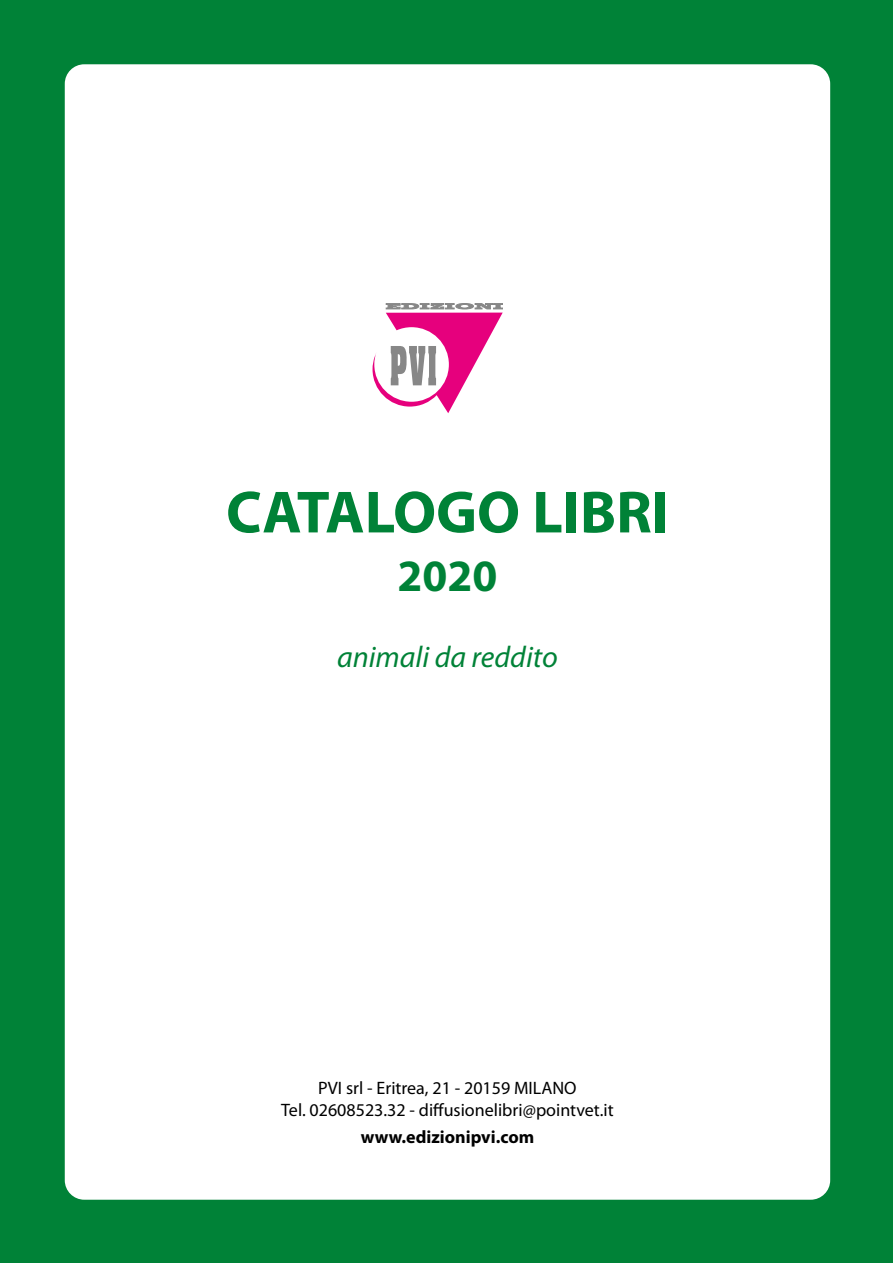
<style>
.page{position:relative;width:893px;height:1263px;background:#008237}
.page>*{position:absolute;margin:0;border:0;box-sizing:border-box;transform-origin:0 0}
.t1{font:700 60px "Myriad Pro";color:#008237}
.t2{font:700 45px "Myriad Pro";color:#008237}
.t3{font:italic 30px "Myriad Pro";color:#008237}
.t4{font:18px/21.6px "Myriad Pro";color:#000;text-align:center}
.t5{font:700 18px "Myriad Pro";color:#000}
</style>
<div class="page">
<div style="left:66px;top:66px;width:763px;height:1132px;background:#fff;border-radius:18px"></div>
<svg style="left:373px;top:303px;width:130px;height:110px"></svg>
<h1 class="t1" style="left:226px;top:479px;width:444px">CATALOGO LIBRI</h1>
<h2 class="t2" style="left:397px;top:550px;width:101px">2020</h2>
<h3 class="t3" style="left:337px;top:639px;width:222px">animali da reddito</h3>
<p class="t4" style="left:281px;top:1077px;width:334px">PVI srl - Eritrea, 21 - 20159 MILANO<br>Tel. 02608523.32 - diffusionelibri@pointvet.it</p>
<p class="t5" style="left:361px;top:1126px;width:175px">www.edizionipvi.com</p>
</div>
